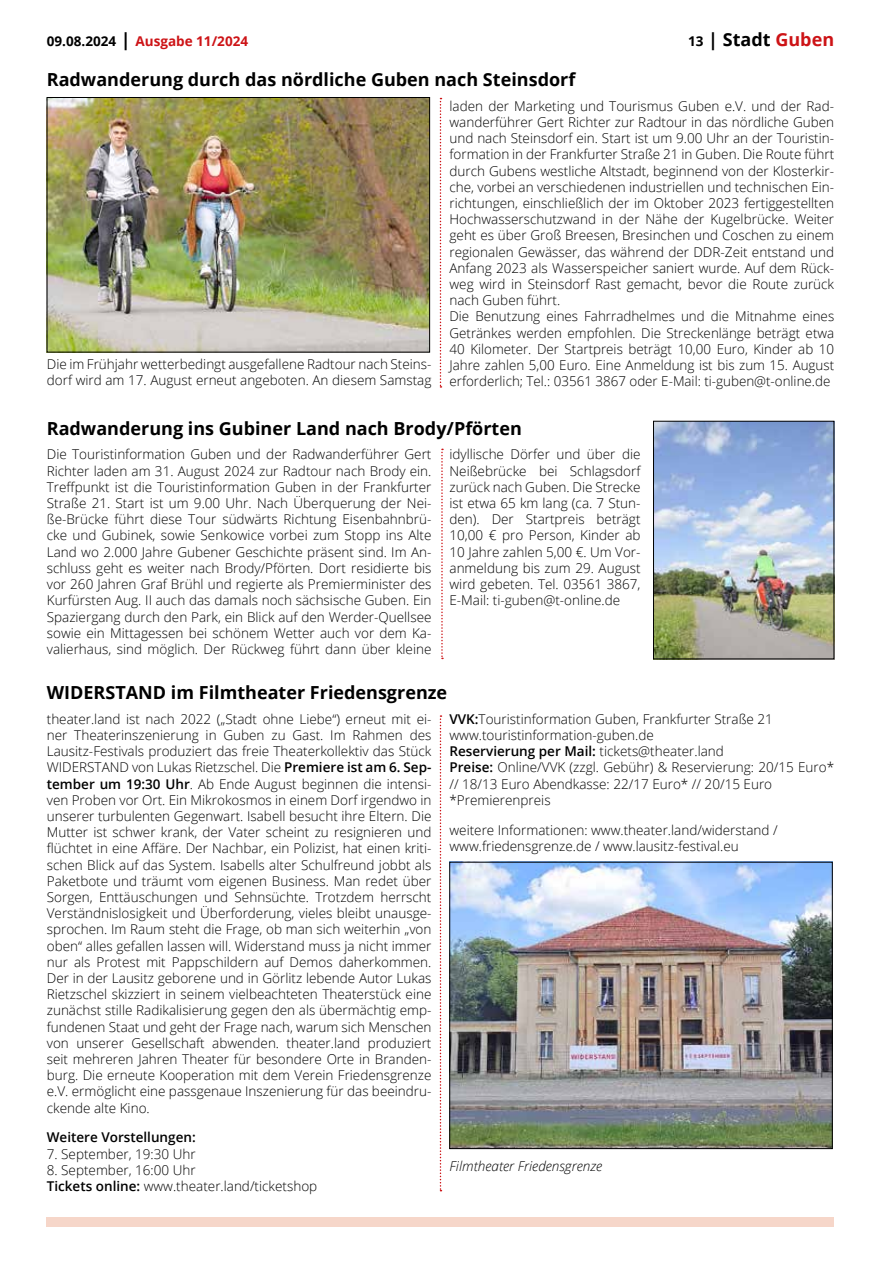
<style>
.page{position:relative;width:881px;height:1263px;background:#fff}
.page>*{position:absolute;margin:0;border:0;box-sizing:border-box;transform-origin:0 0}
.t1{font:700 18px "Open Sans";color:#000}
.t2{font:300 13.5px/16.2px "Open Sans";color:#000}
.t3{font:700 13.5px "Open Sans";color:#cd1316}
.t4{font:italic 300 13.5px "Open Sans";color:#000}
.t5{font:600 13.5px "Open Sans";color:#000}
.s1{color:#000}
.s2{font-size:18px;color:#000}
.s3{font-size:13.5px}
.s4{color:#cd1316}
.s5{font-weight:600}
</style>
<div class="page">
<svg style="left:439px;top:98px;width:2px;height:290px"></svg>
<img style="left:49px;top:99px;width:378px;height:251px">
<div style="left:47px;top:97px;width:382px;height:255px;border:1px solid #000"></div>
<img style="left:655px;top:423px;width:176px;height:234px">
<div style="left:653px;top:421px;width:180px;height:238px;border:1px solid #000"></div>
<img style="left:451px;top:864px;width:379px;height:283px">
<div style="left:449px;top:862px;width:383px;height:287px;border:1px solid #000"></div>
<svg style="left:441px;top:449px;width:2px;height:210px"></svg>
<svg style="left:439px;top:715px;width:2px;height:476px"></svg>
<div style="left:47px;top:1217px;width:786px;height:10px;background:#f6d6c9"></div>
<p class="t3" style="left:47px;top:32px;width:203px"><span class="s1">09.08.2024</span> <span class="s2">|</span> Ausgabe 11/2024</p>
<h1 class="t1" style="left:688px;top:27px;width:147px"><span class="s3">13</span> | Stadt <span class="s4">Guben</span></h1>
<h1 class="t1" style="left:47px;top:67px;width:530px">Radwanderung durch das nördliche Guben nach Steinsdorf</h1>
<p class="t2" style="left:449px;top:97px;width:386px">laden der Marketing und Tourismus Guben e.V. und der Rad&shy;wanderführer Gert Richter zur Radtour in das nördliche Guben und nach Steinsdorf ein. Start ist um 9.00 Uhr an der Touristin&shy;formation in der Frankfurter Straße 21 in Guben. Die Route führt durch Gubens westliche Altstadt, beginnend von der Klosterkir&shy;che, vorbei an verschiedenen industriellen und technischen Ein&shy;richtungen, einschließlich der im Oktober 2023 fertiggestellten Hochwasserschutzwand in der Nähe der Kugelbrücke. Weiter geht es über Groß Breesen, Bresinchen und Coschen zu einem regionalen Gewässer, das während der DDR-Zeit entstand und Anfang 2023 als Wasserspeicher saniert wurde. Auf dem Rück&shy;weg wird in Steinsdorf Rast gemacht, bevor die Route zurück nach Guben führt.<br>Die Benutzung eines Fahrradhelmes und die Mitnahme eines Getränkes werden empfohlen. Die Streckenlänge beträgt etwa 40 Kilometer. Der Startpreis beträgt 10,00 Euro, Kinder ab 10<br>Jahre zahlen 5,00 Euro. Eine Anmeldung ist bis zum 15. August erforderlich; Tel.: 03561 3867 oder E-Mail: ti-guben@t-online.de</p>
<h1 class="t1" style="left:47px;top:415px;width:476px">Radwanderung ins Gubiner Land nach Brody/Pförten</h1>
<p class="t2" style="left:47px;top:446px;width:386px;text-align:justify">Die Touristinformation Guben und der Radwanderführer Gert Richter laden am 31. August 2024 zur Radtour nach Brody ein.<br>Treffpunkt ist die Touristinformation Guben in der Frankfurter Straße 21. Start ist um 9.00 Uhr. Nach Überquerung der Nei&shy;ße-Brücke führt diese Tour südwärts Richtung Eisenbahnbrü&shy;cke und Gubinek, sowie Senkowice vorbei zum Stopp ins Alte Land wo 2.000 Jahre Gubener Geschichte präsent sind. Im An&shy;schluss geht es weiter nach Brody/Pförten. Dort residierte bis vor 260 Jahren Graf Brühl und regierte als Premierminister des Kurfürsten Aug. II auch das damals noch sächsische Guben. Ein Spaziergang durch den Park, ein Blick auf den Werder-Quellsee sowie ein Mittagessen bei schönem Wetter auch vor dem Ka&shy;valierhaus, sind möglich. Der Rückweg führt dann über kleine</p>
<p class="t2" style="left:449px;top:446px;width:192px;text-align:justify">idyllische Dörfer und über die Neißebrücke bei Schlagsdorf zurück nach Guben. Die Strecke ist etwa 65 km lang (ca. 7 Stun&shy;den). Der Startpreis beträgt 10,00 € pro Person, Kinder ab 10 Jahre zahlen 5,00 €. Um Vor&shy;anmeldung bis zum 29. August wird gebeten. Tel. 03561 3867, E-Mail: ti-guben@t-online.de</p>
<h1 class="t1" style="left:47px;top:680px;width:402px">WIDERSTAND im Filmtheater Friedensgrenze</h1>
<p class="t2" style="left:47px;top:710px;width:386px;text-align:justify">theater.land ist nach 2022 („Stadt ohne Liebe“) erneut mit ei&shy;ner Theaterinszenierung in Guben zu Gast. Im Rahmen des Lausitz-Festivals produziert das freie Theaterkollektiv das Stück WIDERSTAND von Lukas Rietzschel. Die <span class="s5">Premiere ist am 6. Sep&shy;tember um 19:30 Uhr</span>. Ab Ende August beginnen die intensi&shy;ven Proben vor Ort. Ein Mikrokosmos in einem Dorf irgendwo in unserer turbulenten Gegenwart. Isabell besucht ihre Eltern. Die Mutter ist schwer krank, der Vater scheint zu resignieren und flüchtet in eine Affäre. Der Nachbar, ein Polizist, hat einen kriti&shy;schen Blick auf das System. Isabells alter Schulfreund jobbt als Paketbote und träumt vom eigenen Business. Man redet über Sorgen, Enttäuschungen und Sehnsüchte. Trotzdem herrscht Verständnislosigkeit und Überforderung, vieles bleibt unausge&shy;sprochen. Im Raum steht die Frage, ob man sich weiterhin „von oben“ alles gefallen lassen will. Widerstand muss ja nicht immer nur als Protest mit Pappschildern auf Demos daherkommen.<br>Der in der Lausitz geborene und in Görlitz lebende Autor Lukas Rietzschel skizziert in seinem vielbeachteten Theaterstück eine zunächst stille Radikalisierung gegen den als übermächtig emp&shy;fundenen Staat und geht der Frage nach, warum sich Menschen von unserer Gesellschaft abwenden. theater.land produziert seit mehreren Jahren Theater für besondere Orte in Branden&shy;burg. Die erneute Kooperation mit dem Verein Friedensgrenze e.V. ermöglicht eine passgenaue Inszenierung für das beeindru&shy;ckende alte Kino.</p>
<p class="t5" style="left:47px;top:1128px;width:150px">Weitere Vorstellungen:</p>
<p class="t2" style="left:47px;top:1145px;width:150px">7. September, 19:30 Uhr</p>
<p class="t2" style="left:47px;top:1161px;width:272px">8. September, 16:00 Uhr<br><span class="s5">Tickets online:</span> www.theater.land/ticketshop</p>
<p class="t2" style="left:47px;top:355px;width:386px">Die im Frühjahr wetterbedingt ausgefallene Radtour nach Steins&shy;dorf wird am 17. August erneut angeboten. An diesem Samstag</p>
<p class="t2" style="left:449px;top:710px;width:386px"><span class="s5">VVK:</span>Touristinformation Guben, Frankfurter Straße 21 www.touristinformation-guben.de<br><span class="s5">Reservierung per Mail:</span> tickets@theater.land<br><span class="s5">Preise:</span> Online/VVK (zzgl. Gebühr) &amp; Reservierung: 20/15 Euro* // 18/13 Euro Abendkasse: 22/17 Euro* // 20/15 Euro *Premierenpreis</p>
<p class="t2" style="left:449px;top:821px;width:329px">weitere Informationen: www.theater.land/widerstand / www.friedensgrenze.de / www.lausitz-festival.eu</p>
<p class="t4" style="left:449px;top:1157px;width:154px">Filmtheater Friedensgrenze</p>
</div>
